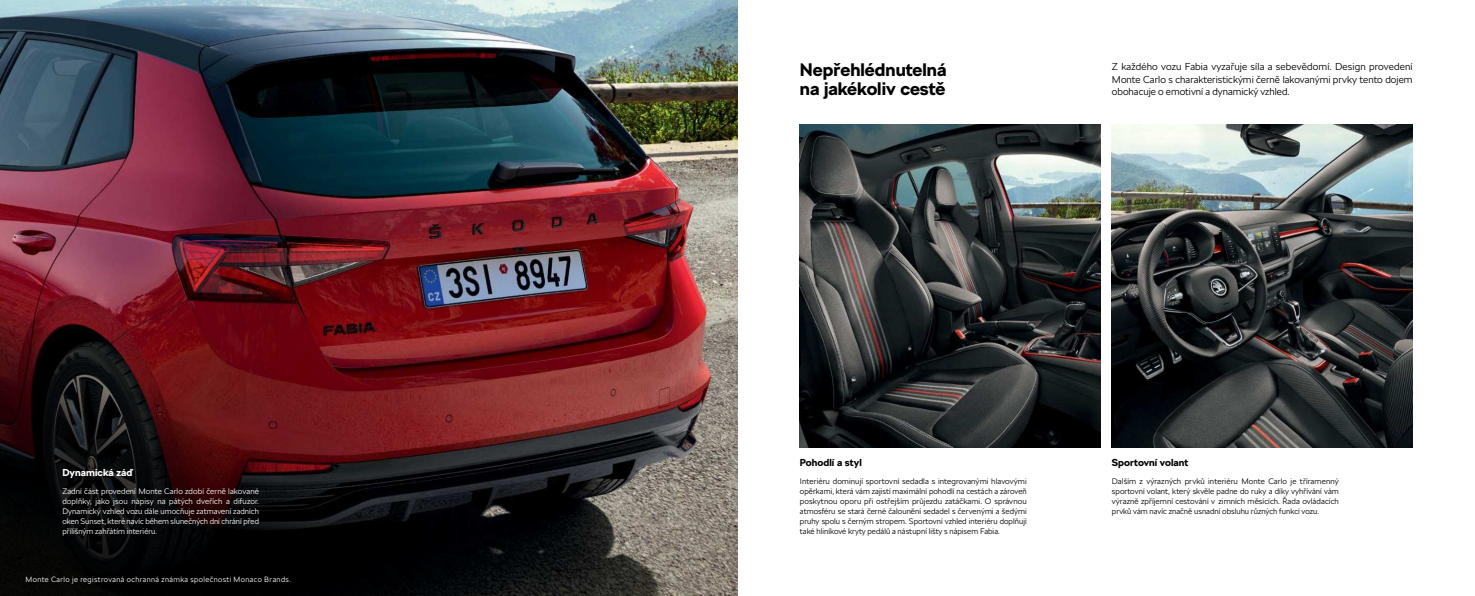
<style>
.page{position:relative;width:1475px;height:596px;background:#fff}
.page>*{position:absolute;margin:0;border:0;box-sizing:border-box;transform-origin:0 0}
.t1{font:700 18px/19px "SKODA Next";color:#000}
.t2{font:300 10px/12.5px "SKODA Next";letter-spacing:.005em;color:#000;text-align:justify}
.t3{font:700 10px "SKODA Next";letter-spacing:.005em;color:#000}
.t4{font:700 10px "SKODA Next";letter-spacing:.005em;color:#fff}
.t5{font:300 8px/10px "SKODA Next";letter-spacing:.005em;color:#000;text-align:justify}
.t6{font:300 8px/10px "SKODA Next";letter-spacing:.005em;color:#fff;text-align:justify}
.t7{font:300 7.6px "SKODA Next";letter-spacing:.05em;color:#fff}
</style>
<div class="page">
<img style="left:799px;top:125px;width:301px;height:321px">
<img style="left:1111px;top:125px;width:301px;height:321px">
<img style="left:0;top:0;width:737px;height:595px">
<p class="t4" style="left:62px;top:466px;width:71px">Dynamická záď</p>
<p class="t6" style="left:62px;top:485px;width:198px">Zadní část provedení Monte Carlo zdobí černě lakované doplňky, jako jsou nápisy na pátých dveřích a difuzor.<br>Dynamický vzhled vozu dále umocňuje zatmavení zadních oken Sunset, které navíc během slunečných dní chrání před přílišným zahřátím interiéru.</p>
<p class="t7" style="left:26px;top:574px;width:267px">Monte Carlo je registrovaná ochranná známka společnosti Monaco Brands.</p>
<h1 class="t1" style="left:799px;top:60px;width:148px">Nepřehlédnutelná na jakékoliv cestě</h1>
<p class="t2" style="left:1111px;top:60px;width:302px">Z každého vozu Fabia vyzařuje síla a sebevědomí. Design provedení Monte Carlo s charakteristickými černě lakovanými prvky tento dojem obohacuje o emotivní a dynamický vzhled.</p>
<p class="t3" style="left:799px;top:456px;width:63px">Pohodlí a styl</p>
<p class="t5" style="left:799px;top:475px;width:228px">Interiéru dominují sportovní sedadla s integrovanými hlavovými opěrkami, která vám zajistí maximální pohodlí na cestách a zároveň poskytnou oporu při ostřejším průjezdu zatáčkami. O správnou atmosféru se stará černé čalounění sedadel s červenými a šedými pruhy spolu s černým stropem. Sportovní vzhled interiéru doplňují také hliníkové kryty pedálů a nástupní lišty s nápisem Fabia.</p>
<p class="t3" style="left:1111px;top:456px;width:78px">Sportovní volant</p>
<p class="t5" style="left:1111px;top:475px;width:228px">Dalším z výrazných prvků interiéru Monte Carlo je tříramenný sportovní volant, který skvěle padne do ruky a díky vyhřívání vám výrazně zpříjemní cestování v zimních měsících. Řada ovládacích prvků vám navíc značně usnadní obsluhu různých funkcí vozu.</p>
</div>
